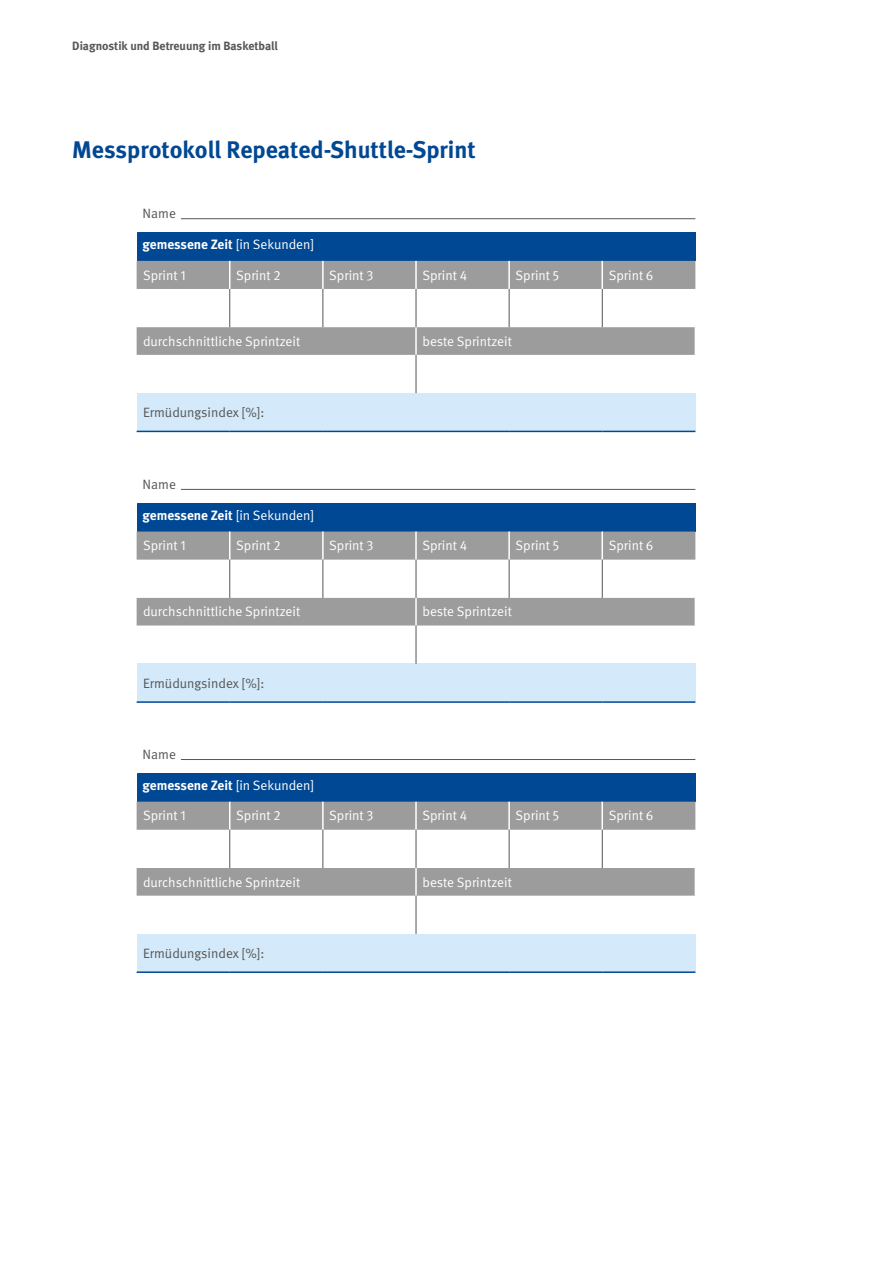
<style>
.page{position:relative;width:893px;height:1263px;background:#fff}
.page>*{position:absolute;margin:0;border:0;box-sizing:border-box;transform-origin:0 0}
._01_Überschriften_16pt_Überschrift{font:700 24px "DGUV Meta";color:#004893}
._02_Fließtext_Fließtext{font:13.5px "DGUV Meta";color:#fff}
._02_Fließtext_Fließtext-2{font:700 13.5px "DGUV Meta";color:#fff}
._02_Fließtext_Fließtext-3{font:13.5px "DGUV Meta";color:#565655}
.t1{font:700 12px "DGUV Meta";letter-spacing:-.005em;color:#565655}
.s1{font-weight:400}
</style>
<div class="page">
<div style="left:137px;top:233px;width:558px;height:28px;background:#004893"></div>
<div style="left:137px;top:393px;width:558px;height:38px;background:#d4eafa"></div>
<div style="left:137px;top:261px;width:558px;height:28px;background:#9c9c9d"></div>
<hr style="left:322px;top:261px;width:2px;height:28px;background:#fff">
<hr style="left:508px;top:261px;width:2px;height:28px;background:#fff">
<hr style="left:601px;top:261px;width:2px;height:28px;background:#fff">
<svg style="left:137px;top:327px;width:558px;height:28px;background:#9d9d9e"></svg>
<hr style="left:415px;top:261px;width:2px;height:28px;background:#fff">
<hr style="left:229px;top:289px;width:1px;height:38px;background:#565655">
<hr style="left:322px;top:289px;width:1px;height:38px;background:#565655">
<hr style="left:416px;top:289px;width:1px;height:38px;background:#565655">
<hr style="left:509px;top:289px;width:1px;height:38px;background:#565655">
<hr style="left:602px;top:289px;width:1px;height:38px;background:#565655">
<hr style="left:416px;top:355px;width:1px;height:38px;background:#565655">
<hr style="left:137px;top:431px;width:93px;height:1px;background:#004893">
<hr style="left:230px;top:431px;width:93px;height:1px;background:#004893">
<hr style="left:323px;top:431px;width:93px;height:1px;background:#004893">
<hr style="left:416px;top:431px;width:93px;height:1px;background:#004893">
<hr style="left:509px;top:431px;width:93px;height:1px;background:#004893">
<hr style="left:602px;top:431px;width:93px;height:1px;background:#004893">
<hr style="left:181px;top:218px;width:514px;height:1px;background:#565655">
<div style="left:137px;top:503px;width:558px;height:28px;background:#004893"></div>
<div style="left:137px;top:664px;width:558px;height:38px;background:#d4eafa"></div>
<svg style="left:137px;top:531px;width:558px;height:29px;background:#9a9b9e"></svg>
<hr style="left:322px;top:531px;width:2px;height:29px;background:#fff">
<hr style="left:508px;top:531px;width:2px;height:29px;background:#fff">
<hr style="left:601px;top:531px;width:2px;height:29px;background:#fff">
<div style="left:137px;top:598px;width:558px;height:27px;background:#9c9c9d"></div>
<hr style="left:415px;top:531px;width:2px;height:29px;background:#fff">
<hr style="left:229px;top:560px;width:1px;height:38px;background:#565655">
<hr style="left:322px;top:560px;width:1px;height:38px;background:#565655">
<hr style="left:416px;top:560px;width:1px;height:38px;background:#565655">
<hr style="left:509px;top:560px;width:1px;height:38px;background:#565655">
<hr style="left:602px;top:560px;width:1px;height:38px;background:#565655">
<hr style="left:416px;top:625px;width:1px;height:39px;background:#565655">
<hr style="left:137px;top:701px;width:93px;height:2px;background:#004893">
<hr style="left:230px;top:701px;width:93px;height:2px;background:#004893">
<hr style="left:323px;top:701px;width:93px;height:2px;background:#004893">
<hr style="left:416px;top:701px;width:93px;height:2px;background:#004893">
<hr style="left:509px;top:701px;width:93px;height:2px;background:#004893">
<hr style="left:602px;top:701px;width:93px;height:2px;background:#004893">
<hr style="left:181px;top:489px;width:514px;height:1px;background:#565655">
<div style="left:137px;top:774px;width:558px;height:28px;background:#004893"></div>
<div style="left:137px;top:934px;width:558px;height:38px;background:#d4eafa"></div>
<div style="left:137px;top:802px;width:558px;height:28px;background:#9c9c9d"></div>
<hr style="left:322px;top:802px;width:2px;height:28px;background:#fff">
<hr style="left:508px;top:802px;width:2px;height:28px;background:#fff">
<hr style="left:601px;top:802px;width:2px;height:28px;background:#fff">
<div style="left:137px;top:868px;width:558px;height:28px;background:#9c9c9d"></div>
<hr style="left:415px;top:802px;width:2px;height:28px;background:#fff">
<hr style="left:229px;top:830px;width:1px;height:38px;background:#565655">
<hr style="left:322px;top:830px;width:1px;height:38px;background:#565655">
<hr style="left:416px;top:830px;width:1px;height:38px;background:#565655">
<hr style="left:509px;top:830px;width:1px;height:38px;background:#565655">
<hr style="left:602px;top:830px;width:1px;height:38px;background:#565655">
<hr style="left:416px;top:896px;width:1px;height:38px;background:#565655">
<hr style="left:137px;top:971px;width:93px;height:2px;background:#004893">
<hr style="left:230px;top:971px;width:93px;height:2px;background:#004893">
<hr style="left:323px;top:971px;width:93px;height:2px;background:#004893">
<hr style="left:416px;top:971px;width:93px;height:2px;background:#004893">
<hr style="left:509px;top:971px;width:93px;height:2px;background:#004893">
<hr style="left:602px;top:971px;width:93px;height:2px;background:#004893">
<hr style="left:181px;top:759px;width:514px;height:1px;background:#565655">
<p class="t1" style="left:72px;top:39px;width:207px">Diagnostik und Betreuung im Basketball</p>
<h1 class="_01_Überschriften_16pt_Überschrift" style="left:72px;top:136px;width:405px">Messprotokoll Repeated-Shuttle-Sprint</h1>
<p class="_02_Fließtext_Fließtext-3" style="left:143px;top:206px;width:35px">Name</p>
<p class="_02_Fließtext_Fließtext-2" style="left:143px;top:236px;width:173px">gemessene Zeit <span class="s1">[in Sekunden]</span></p>
<p class="_02_Fließtext_Fließtext" style="left:143px;top:267px;width:44px">Sprint 1</p>
<p class="_02_Fließtext_Fließtext" style="left:236px;top:267px;width:46px">Sprint 2</p>
<p class="_02_Fließtext_Fließtext" style="left:329px;top:267px;width:46px">Sprint 3</p>
<p class="_02_Fließtext_Fließtext" style="left:422px;top:267px;width:46px">Sprint 4</p>
<p class="_02_Fließtext_Fließtext" style="left:515px;top:267px;width:45px">Sprint 5</p>
<p class="_02_Fließtext_Fließtext" style="left:609px;top:267px;width:46px">Sprint 6</p>
<p class="_02_Fließtext_Fließtext" style="left:143px;top:333px;width:159px">durchschnittliche Sprintzeit</p>
<p class="_02_Fließtext_Fließtext" style="left:422px;top:333px;width:91px">beste Sprintzeit</p>
<p class="_02_Fließtext_Fließtext-3" style="left:143px;top:404px;width:123px">Ermüdungsindex [%]:</p>
<p class="_02_Fließtext_Fließtext-3" style="left:143px;top:476px;width:35px">Name</p>
<p class="_02_Fließtext_Fließtext-2" style="left:143px;top:507px;width:173px">gemessene Zeit <span class="s1">[in Sekunden]</span></p>
<p class="_02_Fließtext_Fließtext" style="left:143px;top:538px;width:44px">Sprint 1</p>
<p class="_02_Fließtext_Fließtext" style="left:236px;top:538px;width:46px">Sprint 2</p>
<p class="_02_Fließtext_Fließtext" style="left:329px;top:538px;width:46px">Sprint 3</p>
<p class="_02_Fließtext_Fließtext" style="left:422px;top:538px;width:46px">Sprint 4</p>
<p class="_02_Fließtext_Fließtext" style="left:515px;top:538px;width:45px">Sprint 5</p>
<p class="_02_Fließtext_Fließtext" style="left:609px;top:538px;width:46px">Sprint 6</p>
<p class="_02_Fließtext_Fließtext" style="left:143px;top:604px;width:159px">durchschnittliche Sprintzeit</p>
<p class="_02_Fließtext_Fließtext" style="left:422px;top:604px;width:91px">beste Sprintzeit</p>
<p class="_02_Fließtext_Fließtext-3" style="left:143px;top:675px;width:123px">Ermüdungsindex [%]:</p>
<p class="_02_Fließtext_Fließtext-3" style="left:143px;top:747px;width:35px">Name</p>
<p class="_02_Fließtext_Fließtext-2" style="left:143px;top:777px;width:173px">gemessene Zeit <span class="s1">[in Sekunden]</span></p>
<p class="_02_Fließtext_Fließtext" style="left:143px;top:808px;width:44px">Sprint 1</p>
<p class="_02_Fließtext_Fließtext" style="left:236px;top:808px;width:46px">Sprint 2</p>
<p class="_02_Fließtext_Fließtext" style="left:329px;top:808px;width:46px">Sprint 3</p>
<p class="_02_Fließtext_Fließtext" style="left:422px;top:808px;width:46px">Sprint 4</p>
<p class="_02_Fließtext_Fließtext" style="left:515px;top:808px;width:45px">Sprint 5</p>
<p class="_02_Fließtext_Fließtext" style="left:609px;top:808px;width:46px">Sprint 6</p>
<p class="_02_Fließtext_Fließtext" style="left:143px;top:874px;width:159px">durchschnittliche Sprintzeit</p>
<p class="_02_Fließtext_Fließtext" style="left:422px;top:874px;width:91px">beste Sprintzeit</p>
<p class="_02_Fließtext_Fließtext-3" style="left:143px;top:945px;width:123px">Ermüdungsindex [%]:</p>
</div>
